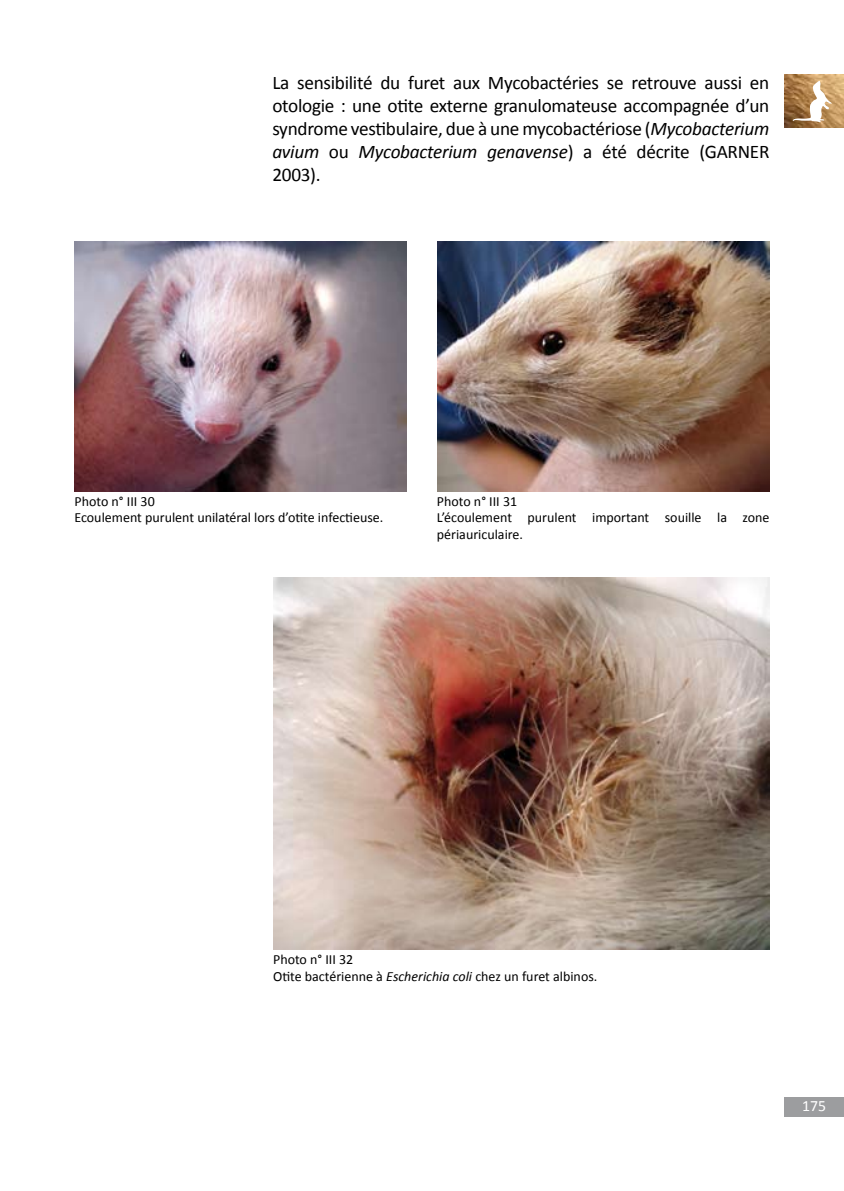
<style>
.page{position:relative;width:844px;height:1191px;background:#fff}
.page>*{position:absolute;margin:0;border:0;box-sizing:border-box;transform-origin:0 0}
.t1{font:19.25px/23.1px "Calibri";letter-spacing:-.015em;color:#000;text-align:justify}
.t2{font:15.75px "Calibri";color:#fff}
.t3{font:14px/16.8px "Calibri";color:#000}
.s1{font-style:italic}
</style>
<div class="page">
<img style="left:784px;top:74px;width:59px;height:54px">
<svg style="left:792px;top:81px;width:39px;height:41px"></svg>
<div style="left:784px;top:1096px;width:59px;height:20px;background:#9c9d9f"></div>
<img style="left:74px;top:242px;width:333px;height:249px">
<img style="left:437px;top:242px;width:332px;height:249px">
<img style="left:273px;top:577px;width:496px;height:372px">
<p class="t1" style="left:272px;top:70px;width:498px">La sensibilité du furet aux Mycobactéries se retrouve aussi en otologie : une otite externe granulomateuse accompagnée d’un syndrome vestibulaire, due à une mycobactériose (<span class="s1">Mycobacterium avium</span> ou <span class="s1">Mycobacterium genavense</span>) a été décrite (GARNER 2003).</p>
<p class="t3" style="left:74px;top:492px;width:310px">Photo n° III 30<br>Ecoulement purulent unilatéral lors d’otite infectieuse.</p>
<p class="t3" style="left:437px;top:492px;width:334px">Photo n° III 31<br>L’écoulement purulent important souille la zone périauriculaire.</p>
<p class="t3" style="left:273px;top:950px;width:326px">Photo n° III 32<br>Otite bactérienne à <span class="s1">Escherichia coli</span> chez un furet albinos.</p>
<p class="t2" style="left:802px;top:1096px;width:25px">175</p>
</div>
